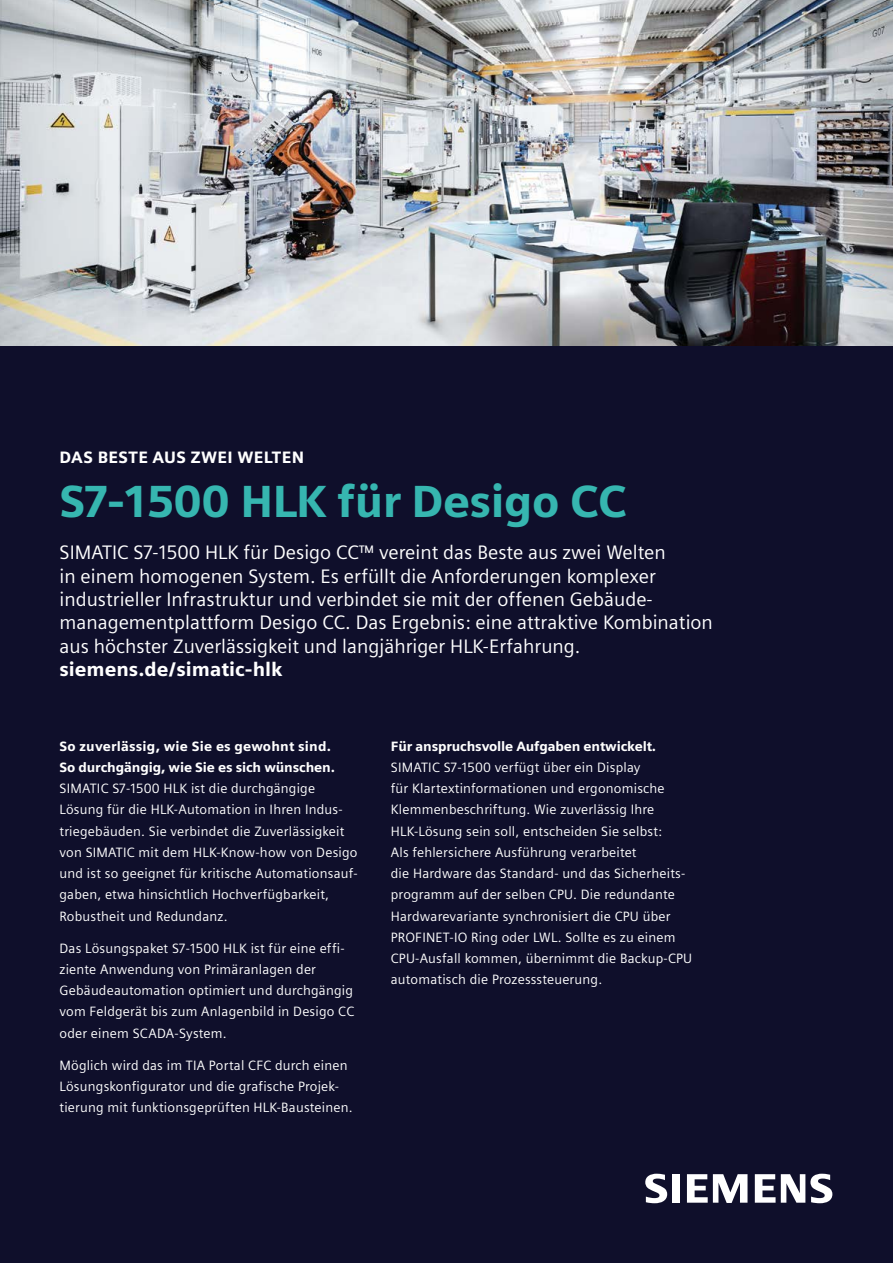
<style>
.page{position:relative;width:893px;height:1263px;background:#fff}
.page>*{position:absolute;margin:0;border:0;box-sizing:border-box;transform-origin:0 0}
.t1{font:900 45px "Siemens Sans";letter-spacing:-.01em;color:#36b6b0}
.t2{font:19.5px/23.4px "Siemens Sans";color:#fff}
.t3{font:900 19.5px "Siemens Sans";color:#fff}
.t4{font:900 16.5px "Siemens Sans";letter-spacing:.02em;color:#fff}
.t5{font:13.5px/21.3px "Siemens Sans";letter-spacing:.015em;color:#fff}
.t6{font:900 13.5px/21.3px "Siemens Sans";letter-spacing:-.01em;color:#fff}
</style>
<div class="page">
<img style="left:0;top:0;width:893px;height:347px">
<div style="left:0;top:347px;width:893px;height:916px;background:#0f0f2b"></div>
<svg style="left:645px;top:1174px;width:35px;height:29px"></svg>
<svg style="left:687px;top:1174px;width:60px;height:29px"></svg>
<svg style="left:755px;top:1174px;width:77px;height:29px"></svg>
<p class="t4" style="left:60px;top:444px;width:246px">DAS BESTE AUS ZWEI WELTEN</p>
<h1 class="t1" style="left:60px;top:465px;width:568px">S7-1500 HLK für Desigo CC</h1>
<p class="t2" style="left:60px;top:539px;width:655px">SIMATIC S7-1500 HLK für Desigo CC™ vereint das Beste aus zwei Welten<br>in einem homogenen System. Es erfüllt die Anforderungen komplexer industrieller Infrastruktur und verbindet sie mit der offenen Gebäude&shy;managementplattform Desigo CC. Das Ergebnis: eine attraktive Kombination aus höchster Zuverlässigkeit und langjähriger HLK-Erfahrung.</p>
<h2 class="t3" style="left:60px;top:654px;width:225px">siemens.de/simatic-hlk</h2>
<p class="t6" style="left:60px;top:734px;width:277px">So zuverlässig, wie Sie es gewohnt sind.<br>So durchgängig, wie Sie es sich wünschen.</p>
<p class="t5" style="left:60px;top:777px;width:300px">SIMATIC S7-1500 HLK ist die durchgängige Lösung für die HLK-Automation in Ihren Indus&shy;triegebäuden. Sie verbindet die Zuverlässigkeit von SIMATIC mit dem HLK-Know-how von Desigo und ist so geeignet für kritische Automationsauf&shy;gaben, etwa hinsichtlich Hochverfügbarkeit, Robustheit und Redundanz.</p>
<p class="t5" style="left:60px;top:936px;width:296px">Das Lösungspaket S7-1500 HLK ist für eine effi&shy;ziente Anwendung von Primäranlagen der Gebäudeautomation optimiert und durchgängig vom Feldgerät bis zum Anlagenbild in Desigo CC oder einem SCADA-System.</p>
<p class="t5" style="left:60px;top:1053px;width:295px">Möglich wird das im TIA Portal CFC durch einen<br>Lösungskonfigurator und die grafische Projek&shy;tierung mit funktionsgeprüften HLK-Bausteinen.</p>
<p class="t6" style="left:391px;top:734px;width:267px">Für anspruchsvolle Aufgaben entwickelt.</p>
<p class="t5" style="left:391px;top:756px;width:303px">SIMATIC S7-1500 verfügt über ein Display<br>für Klartextinformationen und ergonomische Klemmenbeschriftung. Wie zuverlässig Ihre HLK-Lösung sein soll, entscheiden Sie selbst:<br>Als fehlersichere Ausführung verarbeitet<br>die Hardware das Standard- und das Sicherheits&shy;programm auf der selben CPU. Die redundante Hardwarevariante synchronisiert die CPU über PROFINET-IO Ring oder LWL. Sollte es zu einem CPU-Ausfall kommen, übernimmt die Backup-CPU automatisch die Prozesssteuerung.</p>
</div>
